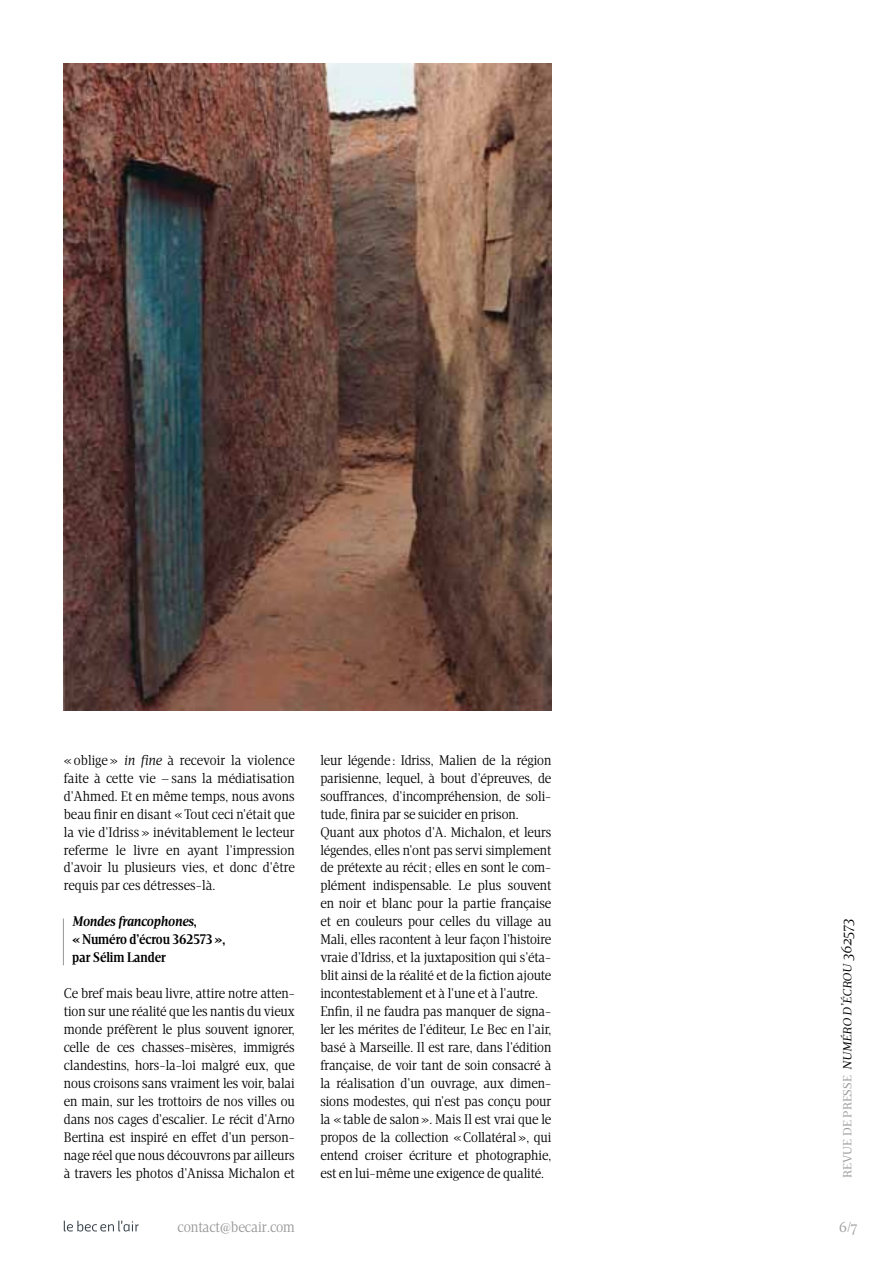
<style>
.page{position:relative;width:893px;height:1263px;background:#fff}
.page>*{position:absolute;margin:0;border:0;box-sizing:border-box;transform-origin:0 0}
.t1{font:italic 15px "Apud";color:#000}
.t2{font:15px "Apud";letter-spacing:-.01em;color:#989898}
.t3{font:14.25px/18px "Apud";color:#000;text-align:justify}
.t4{font:700 14.25px/18px "Apud";color:#000}
.s1{font-style:italic}
.s2{font-style:normal;color:#989898}
</style>
<div class="page">
<svg style="left:64px;top:1220px;width:75px;height:12px"></svg>
<img style="left:64px;top:64px;width:487px;height:646px">
<hr style="left:63px;top:918px;width:1px;height:47px;background:#989898">
<p class="t3" style="left:64px;top:751px;width:233px">« oblige » <span class="s1">in fine</span> à recevoir la violence faite à cette vie – sans la médiatisation d’Ahmed. Et en même temps, nous avons beau finir en disant « Tout ceci n’était que la vie d’Idriss » inévitablement le lecteur referme le livre en ayant l’impression d’avoir lu plusieurs vies, et donc d’être requis par ces détresses-là.</p>
<p class="t4" style="left:72px;top:912px;width:155px"><span class="s1">Mondes francophones</span>, «Numéro d’écrou 362573», par Sélim Lander</p>
<p class="t3" style="left:64px;top:984px;width:233px">Ce bref mais beau livre, attire notre atten&shy;tion sur une réalité que les nantis du vieux monde préfèrent le plus souvent ignorer, celle de ces chasses-misères, immigrés clandestins, hors-la-loi malgré eux, que nous croisons sans vraiment les voir, balai en main, sur les trottoirs de nos villes ou dans nos cages d’escalier. Le récit d’Arno Bertina est inspiré en effet d’un person&shy;nage réel que nous découvrons par ailleurs à travers les photos d’Anissa Michalon et</p>
<p class="t2" style="left:178px;top:1218px;width:119px">contact@becair.com</p>
<p class="t3" style="left:320px;top:751px;width:233px;text-align:left">leur légende : Idriss, Malien de la région parisienne, lequel, à bout d’épreuves, de souffrances, d’incompréhension, de soli&shy;tude, finira par se suicider en prison.<br>Quant aux photos d’A. Michalon, et leurs légendes, elles n’ont pas servi simplement de prétexte au récit; elles en sont le com&shy;plément indispensable. Le plus souvent en noir et blanc pour la partie française et en couleurs pour celles du village au Mali, elles racontent à leur façon l’histoire vraie d’Idriss, et la juxtaposition qui s’éta&shy;blit ainsi de la réalité et de la fiction ajoute incontestablement et à l’une et à l’autre.<br>Enfin, il ne faudra pas manquer de signa&shy;ler les mérites de l’éditeur, Le Bec en l’air, basé à Marseille. Il est rare, dans l’édition française, de voir tant de soin consacré à la réalisation d’un ouvrage, aux dimen&shy;sions modestes, qui n’est pas conçu pour la «table de salon». Mais Il est vrai que le propos de la collection «Collatéral», qui entend croiser écriture et photographie, est en lui-même une exigence de qualité.</p>
<p class="t1" style="left:838px;top:1178px;width:260px;rotate:-90deg"><span class="s2">revue de presse</span> numéro d’écrou 362573</p>
<p class="t2" style="left:839px;top:1218px;width:20px">6/7</p>
</div>
